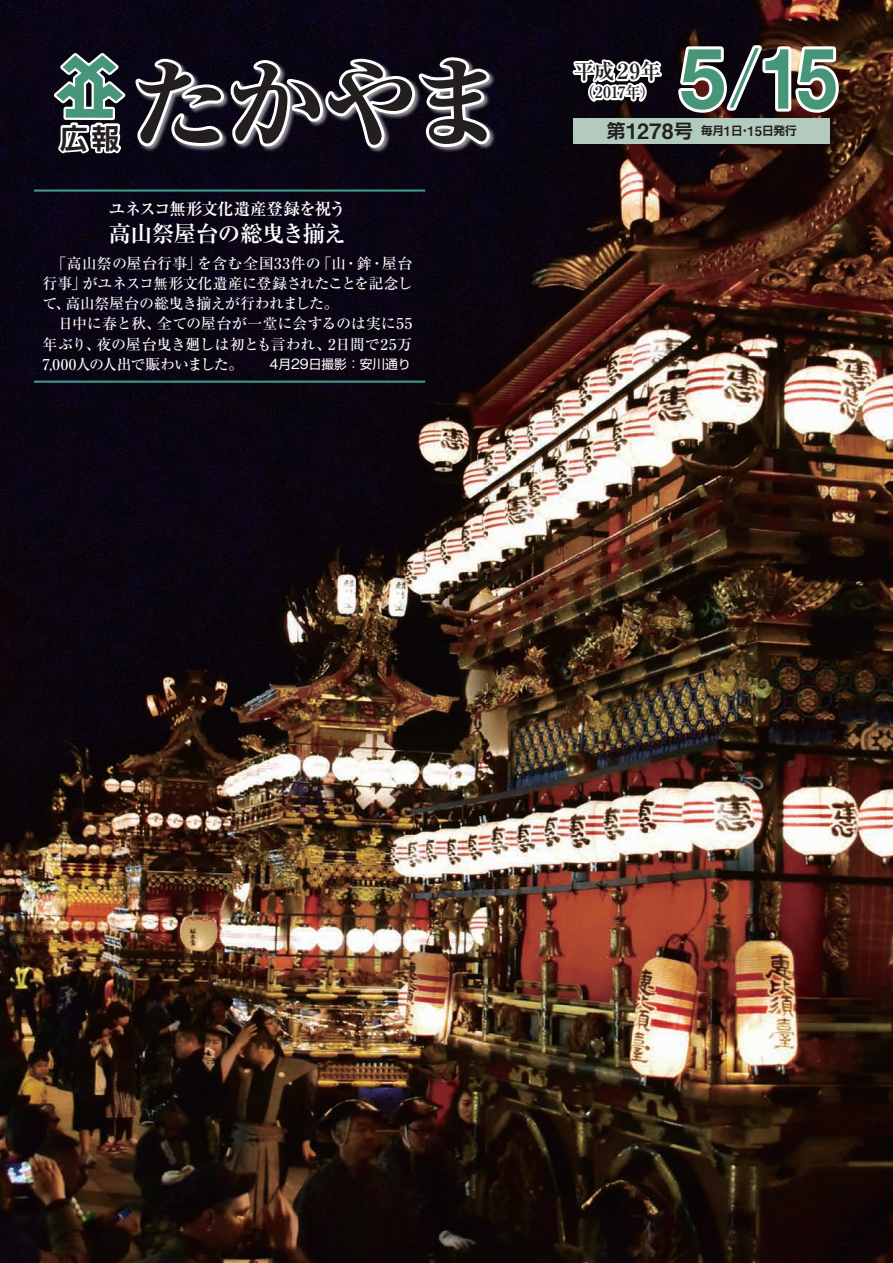
<style>
.page{position:relative;width:893px;height:1263px;background:#fff}
.page>*{position:absolute;margin:0;border:0;box-sizing:border-box;transform-origin:0 0}
.t1{font:800 96px "Ryumin Pr 5";color:#231f20}
.t2{font:700 84.6px "Helvetica Neue";color:#489679}
.t3{font:700 27.9px "Shin Go Pro De";color:#231f20}
.t4{font:700 22.5px "Ryumin Pr 5";letter-spacing:-.03em;color:#fff}
.t5{font:21.15px "Midashi Go Pro MB31";color:#231f20}
.t6{font:700 21px "Ryumin Pr 5";letter-spacing:-.075em;color:#231f20}
.t7{font:700 18.75px "Shin Go Pro De";color:#231f20}
.t8{font:700 16.5px "Ryumin Pr 5";letter-spacing:-.055em;color:#fff}
.t9{font:700 15.75px "Ryumin Pr 5";letter-spacing:-.035em;color:#231f20}
.t10{font:500 15px/20.2px "Ryumin Pr 5";letter-spacing:-.015em;color:#fff}
.t11{font:500 15px "Ryumin Pr 5";letter-spacing:.015em;color:#fff}
.t12{font:500 15px "Ryumin Pr 5";letter-spacing:-.06em;color:#fff}
.t13{font:500 15px "Ryumin Pr 5";letter-spacing:.03em;color:#fff}
.t14{font:500 15px "Ryumin Pr 5";letter-spacing:.02em;color:#fff}
.t15{font:13.05px "Midashi Go Pro MB31";color:#231f20}
.t16{font:12.75px "Shin Go Pro";color:#fff}
.t17{font:700 11.55px "Shin Go Pro De";color:#231f20}
.t18{font:11.55px "Midashi Go Pro MB31";color:#231f20}
.s1{font-family:"Gothic BBB Pro";font-weight:500;font-size:14.1px}
.s2{font-family:"Shin Go Pro";font-weight:300;font-size:75.45px}
.s3{font-family:"Midashi Go Pro MB31";font-weight:400;font-size:13.05px}
</style>
<div class="page">
<img style="left:0;top:0;width:893px;height:1263px">
<svg style="left:52px;top:49px;width:441px;height:109px"></svg>
<div style="left:573px;top:118px;width:257px;height:26px;background:#b3cabf"></div>
<svg style="left:568px;top:0;width:96px;height:106px"></svg>
<svg style="left:674px;top:40px;width:169px;height:77px"></svg>
<hr style="left:34px;top:189px;width:391px;height:3px;background:#44978c">
<hr style="left:34px;top:381px;width:391px;height:2px;background:#44978c">
<h3 class="t3" style="left:60px;top:115px;width:61px">広報</h3>
<h1 class="t1" style="left:132px;top:28px;width:373px">たかやま</h1>
<p class="t8" style="left:109px;top:195px;width:239px">ユネスコ無形文化遺産登録を祝う</p>
<h3 class="t4" style="left:109px;top:216px;width:239px">高山祭屋台の総曳き揃え</h3>
<p class="t10" style="left:82px;top:252px;width:332px;text-indent:-40px">　「高山祭の屋台行事」<br>がユネスコ無形文化遺産に登録されたことを記念し</p>
<p class="t13" style="left:197px;top:251px;width:125px">を含む全国33件の</p>
<p class="t10" style="left:344px;top:252px;width:30px">・鉾</p>
<p class="t10" style="left:382px;top:252px;width:32px">屋台</p>
<p class="t10" style="left:317px;top:252px;width:31px">「山</p>
<p class="t10" style="left:370px;top:252px;width:16px">・</p>
<p class="t10" style="left:66px;top:272px;width:275px;text-indent:-23px">行事」<br>高山祭屋台の総曳き揃えが行われました。</p>
<p class="t10" style="left:43px;top:292px;width:29px">て、</p>
<p class="t11" style="left:157px;top:312px;width:257px">全ての屋台が一堂に会するのは実に55</p>
<p class="t10" style="left:43px;top:313px;width:120px">　日中に春と秋、</p>
<p class="t10" style="left:43px;top:333px;width:60px">年ぶり、</p>
<p class="t10" style="left:97px;top:333px;width:237px">夜の屋台曳き廻しは初とも言われ、</p>
<p class="t14" style="left:328px;top:332px;width:86px">2日間で25万</p>
<p class="t12" style="left:43px;top:353px;width:202px">7,000人の人出で賑わいました。</p>
<p class="t16" style="left:269px;top:354px;width:143px"><span class="s1">4</span>月<span class="s1">29</span>日撮影：安川通り</p>
<h3 class="t6" style="left:574px;top:55px;width:89px">平成２9年</h3>
<p class="t9" style="left:579px;top:80px;width:78px">（2017年(</p>
<h2 class="t2" style="left:680px;top:26px;width:159px">5<span class="s2">/</span>15</h2>
<p class="t7" style="left:607px;top:116px;width:20px">第</p>
<p class="t7" style="left:674px;top:116px;width:20px">号</p>
<h3 class="t5" style="left:626px;top:114px;width:49px">1278</h3>
<p class="t17" style="left:762px;top:122px;width:36px">日発行</p>
<p class="t17" style="left:701px;top:122px;width:43px">毎月日<span class="s3">1</span></p>
<p class="t15" style="left:748px;top:120px;width:16px">15</p>
<p class="t18" style="left:739px;top:122px;width:13px">・</p>
</div>
